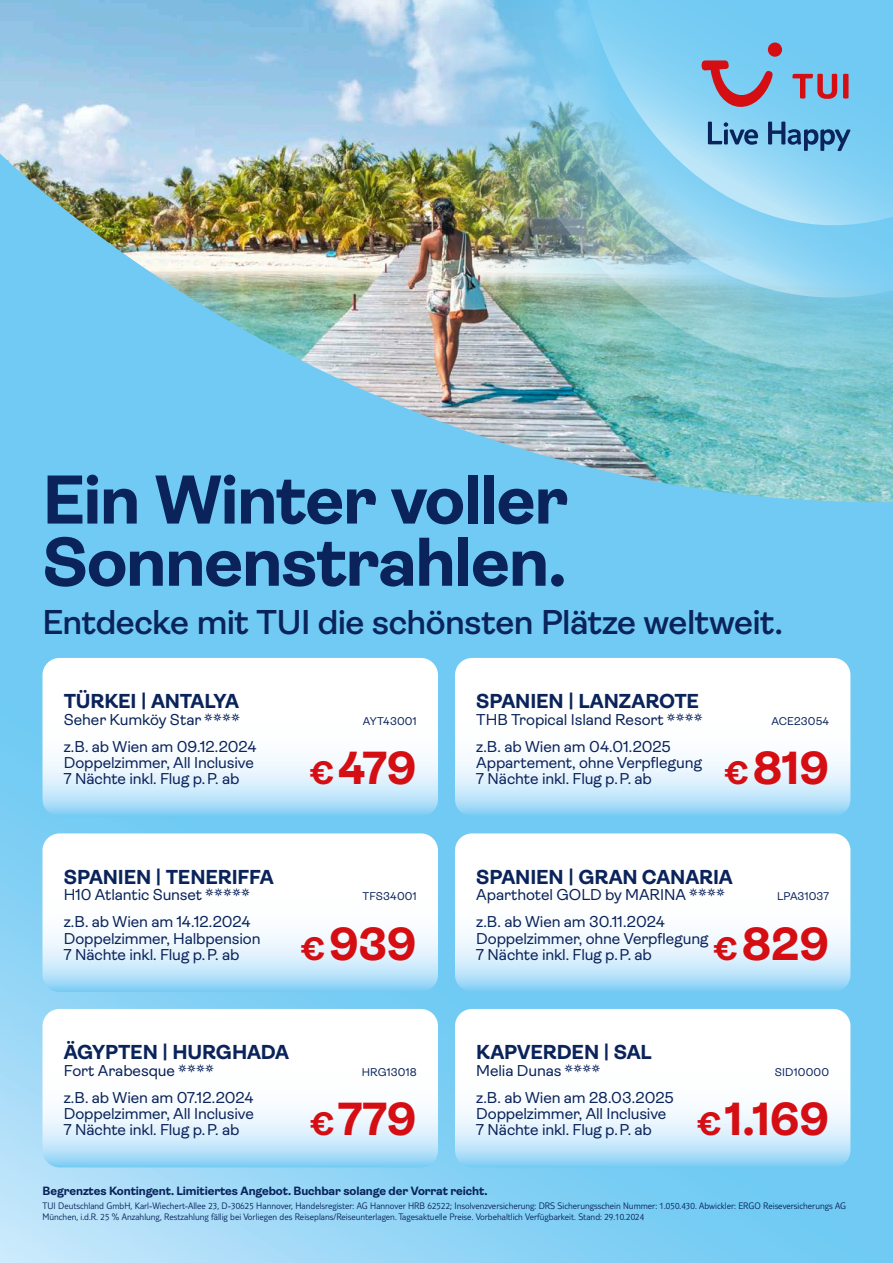
<style>
.page{position:relative;width:893px;height:1263px;background:#fff}
.page>*{position:absolute;margin:0;border:0;box-sizing:border-box;transform-origin:0 0}
.t1{font:700 69.15px/62.2px "Ambit";letter-spacing:-.025em;color:#0a235a}
.t2{font:700 46.5px "Ambit";letter-spacing:-.015em;color:#d40e13}
.t3{font:600 34.5px "Ambit";letter-spacing:-.02em;color:#0a235a}
.t4{font:700 20.25px "Ambit";letter-spacing:-.01em;color:#0a235a}
.t5{font:15.75px/16.4px "Ambit";letter-spacing:-.01em;color:#0a235a}
.t6{font:700 12px "Ambit";letter-spacing:-.01em;color:#0a235a}
.t7{font:11.25px "Ambit";letter-spacing:.015em;color:#0a235a}
.t8{font:300 9.75px/11.7px "TUI Type";color:#0a235a}
.s1{font-size:32.55px}
</style>
<div class="page">
<img style="left:0;top:0;width:318px;height:141px">
<svg style="left:342px;top:0;width:58px;height:141px;background:#accfe9"></svg>
<svg style="left:400px;top:0;width:58px;height:141px;background:#bed9ee"></svg>
<svg style="left:458px;top:0;width:58px;height:141px;background:#a1ceec"></svg>
<svg style="left:516px;top:0;width:59px;height:141px;background:#81c5e4"></svg>
<svg style="left:575px;top:0;width:318px;height:141px;background:#7ccdf2"></svg>
<div style="left:768px;top:43px;width:14px;height:14px;background:#d40e13;border-radius:50%"></div>
<svg style="left:702px;top:60px;width:148px;height:81px;background:#80a5c6"></svg>
<img style="left:0;top:141px;width:893px;height:1122px">
<svg style="left:43px;top:658px;width:395px;height:158px"></svg>
<svg style="left:455px;top:658px;width:395px;height:158px"></svg>
<svg style="left:43px;top:833px;width:395px;height:159px"></svg>
<svg style="left:455px;top:833px;width:395px;height:159px"></svg>
<svg style="left:43px;top:1009px;width:395px;height:158px"></svg>
<svg style="left:455px;top:1009px;width:395px;height:158px"></svg>
<svg style="left:205px;top:889px;width:45px;height:7px"></svg>
<h1 class="t1" style="left:43px;top:469px;width:527px">Ein Winter voller<br>Sonnenstrahlen.</h1>
<h3 class="t3" style="left:43px;top:603px;width:742px">Entdecke mit TUI die schönsten Plätze weltweit.</h3>
<p class="t4" style="left:64px;top:690px;width:177px">TÜRKEI | ANTALYA</p>
<p class="t5" style="left:64px;top:711px;width:179px">Seher Kumköy Star ✔</p>
<p class="t7" style="left:363px;top:715px;width:55px">AYT43001</p>
<p class="t5" style="left:64px;top:738px;width:194px">z.B. ab Wien am 09.12.2024<br>Doppelzimmer, All Inclusive<br>7 Nächte inkl. Flug p.P. ab</p>
<h2 class="t2" style="left:310px;top:743px;width:108px"><span class="s1">€</span>479</h2>
<p class="t4" style="left:64px;top:866px;width:212px">SPANIEN | TENERIFFA</p>
<p class="t5" style="left:64px;top:887px;width:140px">H10 Atlantic Sunset</p>
<p class="t7" style="left:363px;top:890px;width:56px">TFS34001</p>
<p class="t5" style="left:64px;top:914px;width:198px">z.B. ab Wien am 14.12.2024<br>Doppelzimmer, Halbpension<br>7 Nächte inkl. Flug p.P. ab</p>
<h2 class="t2" style="left:301px;top:918px;width:117px"><span class="s1">€</span>939</h2>
<p class="t4" style="left:64px;top:1041px;width:227px">ÄGYPTEN | HURGHADA</p>
<p class="t5" style="left:64px;top:1062px;width:152px">Fort Arabesque ✔</p>
<p class="t7" style="left:362px;top:1065px;width:56px">HRG13018</p>
<p class="t5" style="left:64px;top:1089px;width:192px;text-align:justify">z.B. ab Wien am 07.12.2024<br>Doppelzimmer, All Inclusive 7 Nächte inkl. Flug p.P. ab</p>
<h2 class="t2" style="left:311px;top:1094px;width:108px"><span class="s1">€</span>779</h2>
<p class="t4" style="left:476px;top:690px;width:224px">SPANIEN | LANZAROTE</p>
<p class="t5" style="left:476px;top:711px;width:229px">THB Tropical Island Resort ✔</p>
<p class="t7" style="left:771px;top:715px;width:59px">ACE23054</p>
<p class="t5" style="left:476px;top:738px;width:227px">z.B. ab Wien am 04.01.2025<br>Appartement, ohne Verpflegung<br>7 Nächte inkl. Flug p.P. ab</p>
<h2 class="t2" style="left:725px;top:743px;width:106px"><span class="s1">€</span>819</h2>
<p class="t4" style="left:476px;top:866px;width:258px">SPANIEN | GRAN CANARIA</p>
<p class="t5" style="left:476px;top:887px;width:251px">Aparthotel GOLD by MARINA ✔</p>
<p class="t7" style="left:777px;top:890px;width:54px">LPA31037</p>
<p class="t5" style="left:476px;top:914px;width:234px">z.B. ab Wien am 30.11.2024<br>Doppelzimmer, ohne Verpflegung<br>7 Nächte inkl. Flug p.P. ab</p>
<h2 class="t2" style="left:714px;top:918px;width:117px"><span class="s1">€</span>829</h2>
<p class="t4" style="left:476px;top:1041px;width:177px">KAPVERDEN | SAL</p>
<p class="t5" style="left:476px;top:1062px;width:126px">Melia Dunas ✔</p>
<p class="t7" style="left:775px;top:1065px;width:56px">SID10000</p>
<p class="t5" style="left:476px;top:1089px;width:199px">z.B. ab Wien am 28.03.2025<br>Doppelzimmer, All Inclusive<br>7 Nächte inkl. Flug p.P. ab</p>
<h2 class="t2" style="left:697px;top:1094px;width:133px"><span class="s1">€</span>1.169</h2>
<p class="t6" style="left:43px;top:1184px;width:446px">Begrenztes Kontingent. Limitiertes Angebot. Buchbar solange der Vorrat reicht.</p>
<p class="t8" style="left:43px;top:1199px;width:805px">TUI Deutschland GmbH, Karl-Wiechert-Allee 23, D-30625 Hannover, Handelsregister: AG Hannover HRB 62522; Insolvenzversicherung: DRS Sicherungsschein Nummer: 1.050.430. Abwickler: ERGO Reiseversicherungs AG<br>München, i.d.R. 25 % Anzahlung, Restzahlung fällig bei Vorliegen des Reiseplans/Reiseunterlagen. Tagesaktuelle Preise. Vorbehaltlich Verfügbarkeit. Stand: 29.10.2024</p>
</div>
